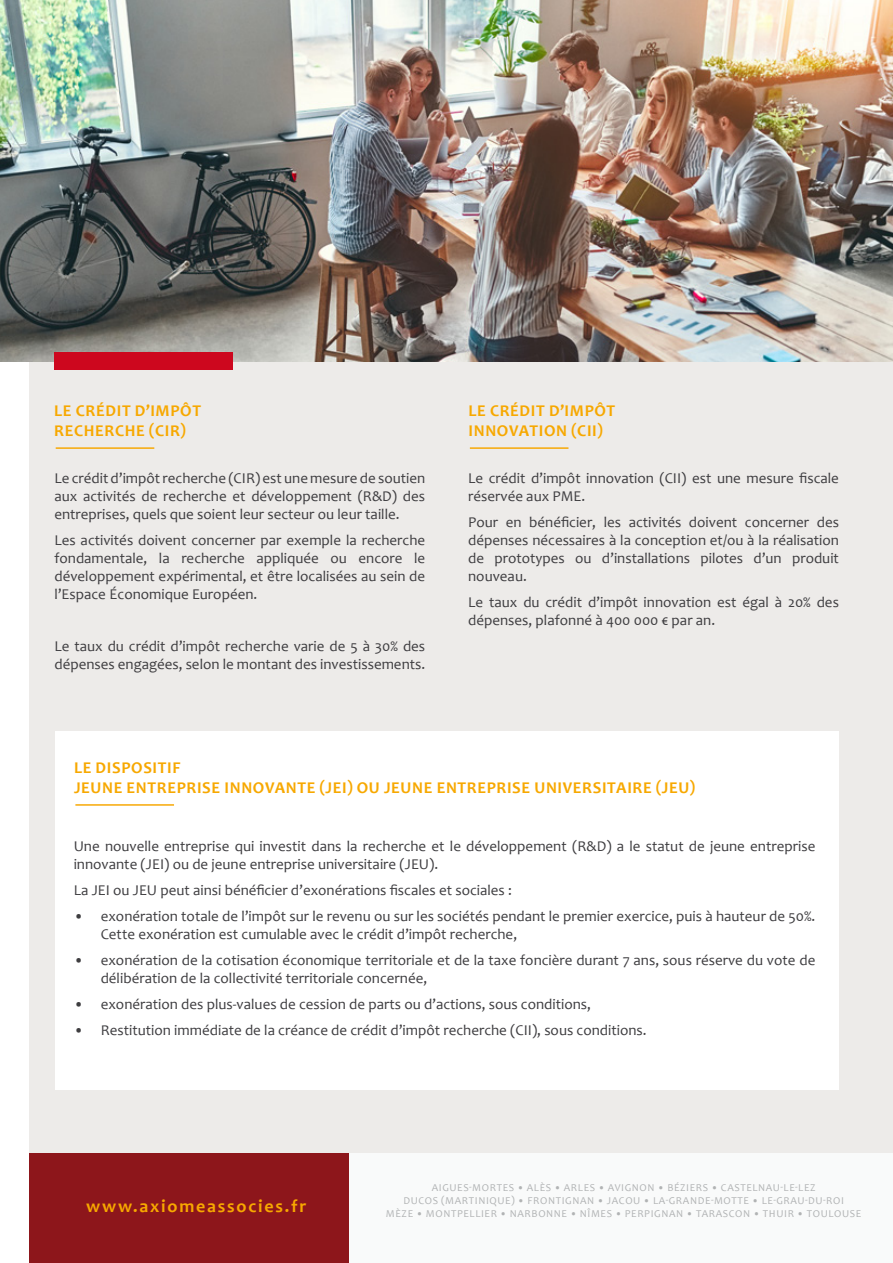
<style>
.page{position:relative;width:893px;height:1263px;background:#fff}
.page>*{position:absolute;margin:0;border:0;box-sizing:border-box;transform-origin:0 0}
.t1{font:700 18px "Candara";letter-spacing:.1em;color:#f7a800}
.t2{font:700 16.5px/19.8px "Candara";letter-spacing:.04em;color:#f7a800}
.t3{font:15px/18px "Candara";color:#3e3d40}
.t4{font:10.5px/12.6px "Candara";letter-spacing:.06em;color:#b1b3b4;text-align:center}
</style>
<div class="page">
<div style="left:30px;top:191px;width:863px;height:1072px;background:#edebe9"></div>
<div style="left:29px;top:1154px;width:321px;height:109px;background:#8d161b"></div>
<div style="left:350px;top:1154px;width:543px;height:109px;background:#f9fafa"></div>
<img style="left:0;top:0;width:893px;height:361px">
<div style="left:54px;top:353px;width:179px;height:17px;background:#cd071e"></div>
<hr style="left:56px;top:447px;width:98px;height:2px;background:#f7a906">
<hr style="left:470px;top:447px;width:98px;height:2px;background:#f7a906">
<div style="left:55px;top:731px;width:783px;height:359px;background:#fff"></div>
<hr style="left:75px;top:804px;width:99px;height:2px;background:#f7a906">
<p class="t2" style="left:54px;top:401px;width:148px">LE CRÉDIT D’IMPÔT<br>RECHERCHE (CIR)</p>
<p class="t2" style="left:468px;top:401px;width:148px">LE CRÉDIT D’IMPÔT<br>INNOVATION (CII)</p>
<p class="t3" style="left:54px;top:469px;width:372px;text-align:justify">Le crédit d’impôt recherche (CIR) est une mesure de soutien aux activités de recherche et développement (R&amp;D) des entreprises, quels que soient leur secteur ou leur taille.</p>
<p class="t3" style="left:54px;top:531px;width:372px;text-align:justify">Les activités doivent concerner par exemple la recherche fondamentale, la recherche appliquée ou encore le développement expérimental, et être localisées au sein de l’Espace Économique Européen.</p>
<p class="t3" style="left:54px;top:637px;width:372px">Le taux du crédit d’impôt recherche varie de 5 à 30% des dépenses engagées, selon le montant des investissements.</p>
<p class="t3" style="left:468px;top:469px;width:372px">Le crédit d’impôt innovation (CII) est une mesure fiscale réservée aux PME.</p>
<p class="t3" style="left:468px;top:513px;width:372px;text-align:justify">Pour en bénéficier, les activités doivent concerner des dépenses nécessaires à la conception et/ou à la réalisation de prototypes ou d’installations pilotes d’un produit nouveau.</p>
<p class="t3" style="left:468px;top:593px;width:372px">Le taux du crédit d’impôt innovation est égal à 20% des dépenses, plafonné à 400 000 € par an.</p>
<p class="t2" style="left:74px;top:758px;width:623px">LE DISPOSITIF<br>JEUNE ENTREPRISE INNOVANTE (JEI) OU JEUNE ENTREPRISE UNIVERSITAIRE (JEU)</p>
<p class="t3" style="left:74px;top:837px;width:743px">Une nouvelle entreprise qui investit dans la recherche et le développement (R&amp;D) a le statut de jeune entreprise innovante (JEI) ou de jeune entreprise universitaire (JEU).</p>
<p class="t3" style="left:74px;top:881px;width:440px">La JEI ou JEU peut ainsi bénéficier d’exonérations fiscales et sociales :</p>
<p class="t3" style="left:101px;top:907px;width:716px;text-indent:-27px">• exonération totale de l’impôt sur le revenu ou sur les sociétés pendant le premier exercice, puis à hauteur de 50%.<br>Cette exonération est cumulable avec le crédit d’impôt recherche,</p>
<p class="t3" style="left:101px;top:951px;width:716px;text-indent:-27px">• exonération de la cotisation économique territoriale et de la taxe foncière durant 7 ans, sous réserve du vote de délibération de la collectivité territoriale concernée,</p>
<p class="t3" style="left:74px;top:995px;width:519px">• exonération des plus-values de cession de parts ou d’actions, sous conditions,</p>
<p class="t3" style="left:74px;top:1020px;width:574px">• Restitution immédiate de la créance de crédit d’impôt recherche (CII), sous conditions.</p>
<p class="t1" style="left:86px;top:1195px;width:222px">www.axiomeassocies.fr</p>
<p class="t4" style="left:386px;top:1181px;width:477px">AIGUES-MORTES • ALÈS • ARLES • AVIGNON • BÉZIERS • CASTELNAU-LE-LEZ<br>DUCOS (MARTINIQUE) • FRONTIGNAN • JACOU • LA-GRANDE-MOTTE • LE-GRAU-DU-ROI<br>MÈZE • MONTPELLIER • NARBONNE • NÎMES • PERPIGNAN • TARASCON • THUIR • TOULOUSE</p>
</div>
